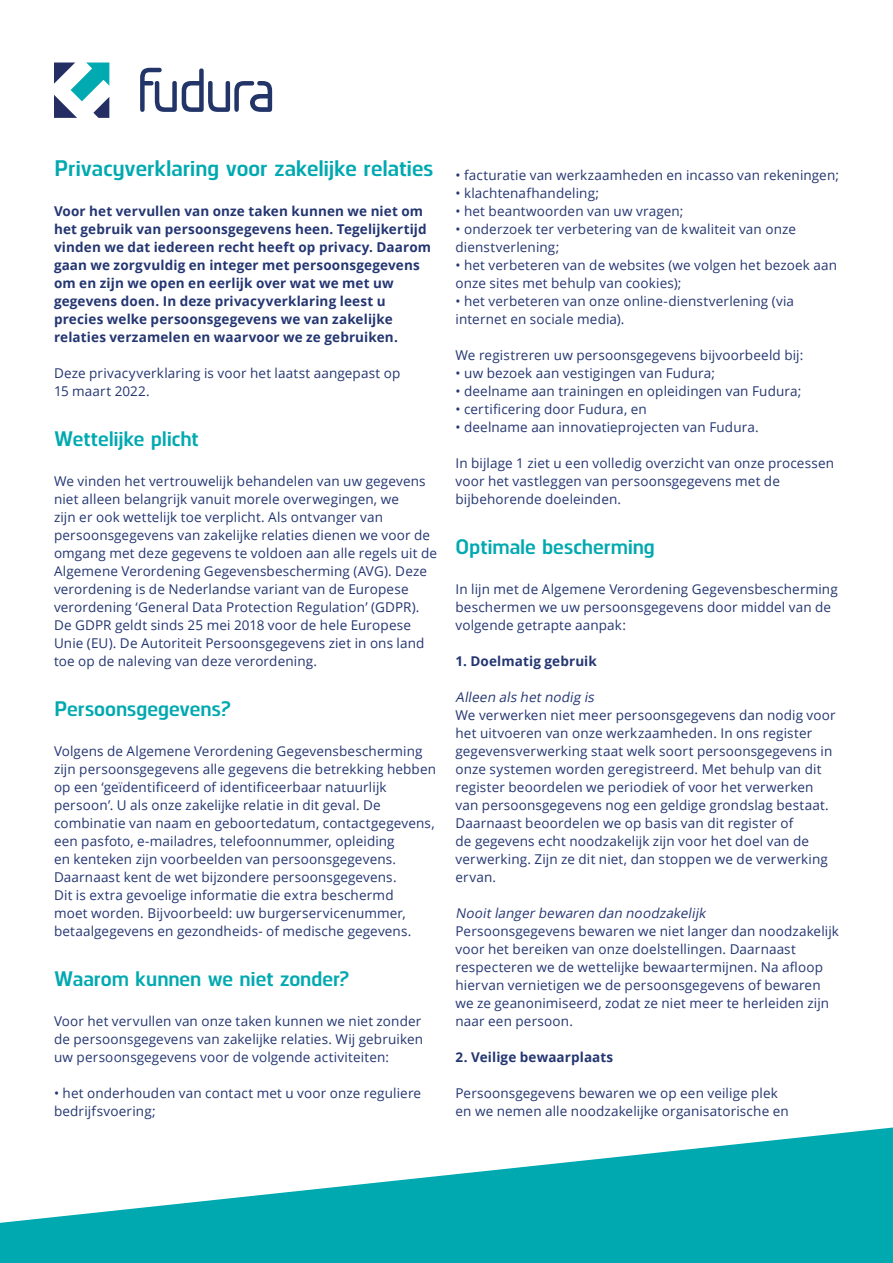
<style>
.page{position:relative;width:893px;height:1263px;background:#fff}
.page>*{position:absolute;margin:0;border:0;box-sizing:border-box;transform-origin:0 0}
.t1{font:700 22.5px "Norpeth";letter-spacing:-.005em;color:#00a9b0}
.t2{font:700 21px "Norpeth";letter-spacing:-.005em;color:#00a9b0}
.t3{font:13.5px/18px "Open Sans";letter-spacing:.01em;color:#243672}
.t4{font:700 13.5px/18px "Open Sans";letter-spacing:.01em;color:#243672}
.t5{font:italic 13.5px "Open Sans";color:#243672}
</style>
<div class="page">
<svg style="left:0;top:1127px;width:893px;height:136px;fill:#00a9b0"></svg>
<svg style="left:140px;top:68px;width:132px;height:44px"></svg>
<svg style="left:54px;top:63px;width:55px;height:55px"></svg>
<h1 class="t1" style="left:54px;top:151px;width:381px">Privacyverklaring voor zakelijke relaties</h1>
<p class="t4" style="left:54px;top:202px;width:379px">Voor het vervullen van onze taken kunnen we niet om het gebruik van persoonsgegevens heen. Tegelijkertijd vinden we dat iedereen recht heeft op privacy. Daarom gaan we zorgvuldig en integer met persoonsgegevens om en zijn we open en eerlijk over wat we met uw gegevens doen. In deze privacyverklaring leest u precies welke persoonsgegevens we van zakelijke relaties verzamelen en waarvoor we ze gebruiken.</p>
<p class="t3" style="left:54px;top:364px;width:348px">Deze privacyverklaring is voor het laatst aangepast op<br>15 maart 2022.</p>
<h2 class="t2" style="left:54px;top:423px;width:146px">Wettelijke plicht</h2>
<p class="t3" style="left:54px;top:472px;width:385px">We vinden het vertrouwelijk behandelen van uw gegevens niet alleen belangrijk vanuit morele overwegingen, we<br>zijn er ook wettelijk toe verplicht. Als ontvanger van persoonsgegevens van zakelijke relaties dienen we voor de omgang met deze gegevens te voldoen aan alle regels uit de Algemene Verordening Gegevensbescherming (AVG). Deze verordening is de Nederlandse variant van de Europese verordening ‘General Data Protection Regulation’ (GDPR).<br>De GDPR geldt sinds 25 mei 2018 voor de hele Europese Unie (EU). De Autoriteit Persoonsgegevens ziet in ons land toe op de naleving van deze verordening.</p>
<h2 class="t2" style="left:54px;top:693px;width:178px">Persoonsgegevens?</h2>
<p class="t3" style="left:54px;top:742px;width:384px">Volgens de Algemene Verordening Gegevensbescherming zijn persoonsgegevens alle gegevens die betrekking hebben op een ‘geïdentificeerd of identificeerbaar natuurlijk persoon’. U als onze zakelijke relatie in dit geval. De combinatie van naam en geboortedatum, contactgegevens, een pasfoto, e-mailadres, telefoonnummer, opleiding<br>en kenteken zijn voorbeelden van persoonsgegevens.<br>Daarnaast kent de wet bijzondere persoonsgegevens.<br>Dit is extra gevoelige informatie die extra beschermd<br>moet worden. Bijvoorbeeld: uw burgerservicenummer, betaalgegevens en gezondheids- of medische gegevens.</p>
<h2 class="t2" style="left:54px;top:963px;width:297px">Waarom kunnen we niet zonder?</h2>
<p class="t3" style="left:54px;top:1012px;width:371px">Voor het vervullen van onze taken kunnen we niet zonder de persoonsgegevens van zakelijke relaties. Wij gebruiken uw persoonsgegevens voor de volgende activiteiten:</p>
<p class="t3" style="left:54px;top:1084px;width:369px">• het onderhouden van contact met u voor onze reguliere bedrijfsvoering;</p>
<p class="t3" style="left:455px;top:166px;width:385px">• facturatie van werkzaamheden en incasso van rekeningen;</p>
<p class="t3" style="left:455px;top:184px;width:145px">• klachtenafhandeling;</p>
<p class="t3" style="left:455px;top:202px;width:230px">• het beantwoorden van uw vragen;</p>
<p class="t3" style="left:455px;top:220px;width:342px">• onderzoek ter verbetering van de kwaliteit van onze dienstverlening;</p>
<p class="t3" style="left:455px;top:256px;width:383px">• het verbeteren van de websites (we volgen het bezoek aan onze sites met behulp van cookies);</p>
<p class="t3" style="left:455px;top:292px;width:340px">• het verbeteren van onze online-dienstverlening (via internet en sociale media).</p>
<p class="t3" style="left:455px;top:346px;width:349px">We registreren uw persoonsgegevens bijvoorbeeld bij:</p>
<p class="t3" style="left:455px;top:364px;width:261px">• uw bezoek aan vestigingen van Fudura;</p>
<p class="t3" style="left:455px;top:382px;width:347px">• deelname aan trainingen en opleidingen van Fudura;</p>
<p class="t3" style="left:455px;top:400px;width:193px">• certificering door Fudura, en</p>
<p class="t3" style="left:455px;top:418px;width:305px">• deelname aan innovatieprojecten van Fudura.</p>
<p class="t3" style="left:455px;top:454px;width:380px">In bijlage 1 ziet u een volledig overzicht van onze processen voor het vastleggen van persoonsgegevens met de bijbehorende doeleinden.</p>
<h2 class="t2" style="left:455px;top:531px;width:201px">Optimale bescherming</h2>
<p class="t3" style="left:455px;top:580px;width:384px">In lijn met de Algemene Verordening Gegevensbescherming beschermen we uw persoonsgegevens door middel van de volgende getrapte aanpak:</p>
<p class="t4" style="left:455px;top:652px;width:143px">1. Doelmatig gebruik</p>
<p class="t5" style="left:455px;top:688px;width:143px">Alleen als hetnodig is</p>
<p class="t3" style="left:455px;top:706px;width:382px">We verwerken niet meer persoonsgegevens dan nodig voor het uitvoeren van onze werkzaamheden. In ons register gegevensverwerking staat welk soort persoonsgegevens in onze systemen worden geregistreerd. Met behulp van dit register beoordelen we periodiek of voor het verwerken van persoonsgegevens nog een geldige grondslag bestaat.<br>Daarnaast beoordelen we op basis van dit register of<br>de gegevens echt noodzakelijk zijn voor het doel van de verwerking. Zijn ze dit niet, dan stoppen we de verwerking ervan.</p>
<p class="t5" style="left:455px;top:904px;width:255px">Nooitlangerbewaren dan noodzakelijk</p>
<p class="t3" style="left:455px;top:922px;width:385px">Persoonsgegevens bewaren we niet langer dan noodzakelijk voor het bereiken van onze doelstellingen. Daarnaast respecteren we de wettelijke bewaartermijnen. Na afloop hiervan vernietigen we de persoonsgegevens of bewaren we ze geanonimiseerd, zodat ze niet meer te herleiden zijn naar een persoon.</p>
<p class="t4" style="left:455px;top:1048px;width:159px">2. Veilige bewaarplaats</p>
<p class="t3" style="left:455px;top:1084px;width:335px">Persoonsgegevens bewaren we op een veilige plek en we nemen alle noodzakelijke organisatorische en</p>
</div>
